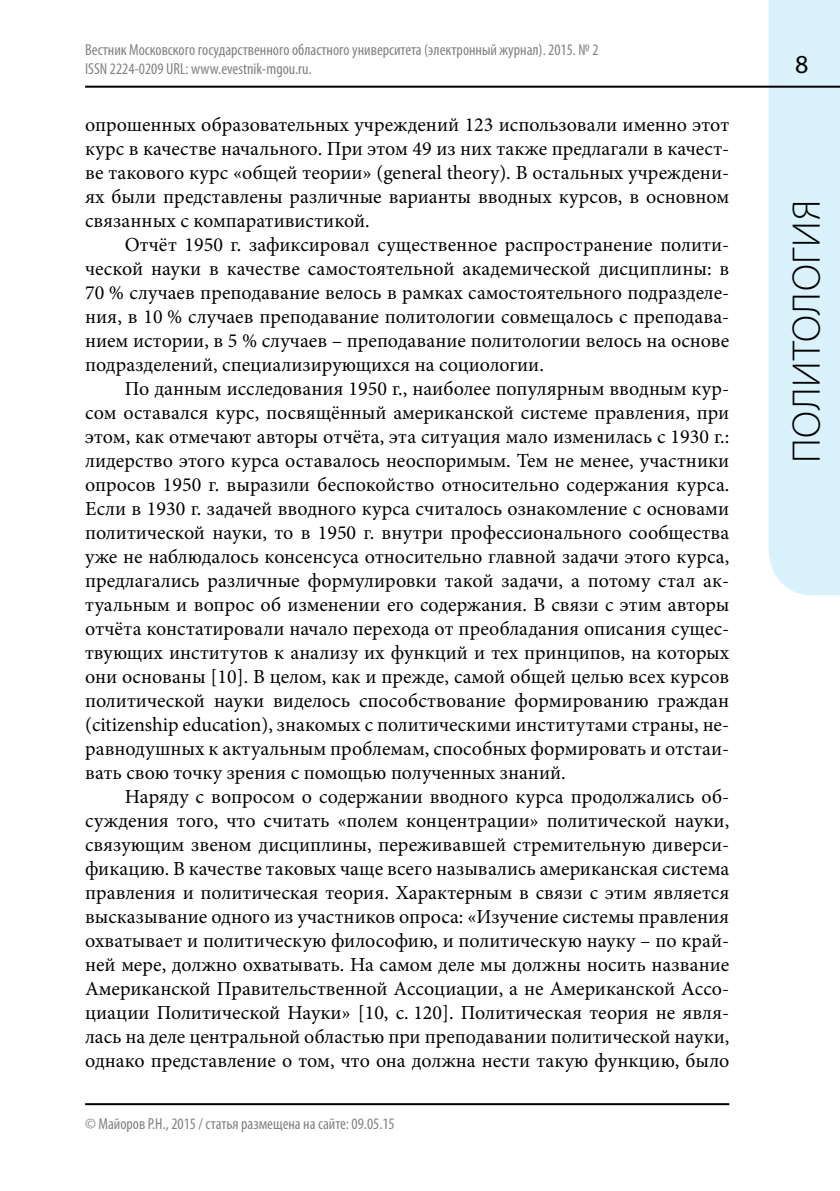
<style>
.page{position:relative;width:840px;height:1191px;background:#fff}
.page>*{position:absolute;margin:0;border:0;box-sizing:border-box;transform-origin:0 0}
.t1{font:300 40px "Myriad Pro";letter-spacing:.02em;color:#000}
.t2{font:20px/24px "Minion Pro";color:#000;text-align:justify}
.t3{font:condensed 16px/19.2px "Myriad Pro";color:#808284}
</style>
<div class="page">
<div style="left:768px;top:0;width:71px;height:595px;background:#daf2fc"></div>
<hr style="left:85px;top:86px;width:754px;height:2px;background:#000">
<hr style="left:85px;top:1103px;width:644px;height:2px;background:#000">
<svg style="left:795px;top:56px;width:12px;height:17px"></svg>
<p class="t3" style="left:85px;top:39px;width:514px">Вестник Московского государственного областного университета (электронный журнал). 2015. № 2<br>ISSN 2224-0209 URL: www.evestnik-mgou.ru.</p>
<p class="t2" style="left:85px;top:112px;width:645px">опрошенных образовательных учреждений 123 использовали именно этот курс в качестве начального. При этом 49 из них также предлагали в качест&shy;ве такового курс «общей теории» (general theory). В остальных учреждени&shy;ях были представлены различные варианты вводных курсов, в основном связанных с компаративистикой.</p>
<p class="t2" style="left:85px;top:232px;width:645px;text-indent:40px">Отчёт 1950 г. зафиксировал существенное распространение полити&shy;ческой науки в качестве самостоятельной академической дисциплины: в 70 % случаев преподавание велось в рамках самостоятельного подразделе&shy;ния, в 10 % случаев преподавание политологии совмещалось с преподава&shy;нием истории, в 5 % случаев – преподавание политологии велось на основе подразделений, специализирующихся на социологии.</p>
<p class="t2" style="left:85px;top:376px;width:645px;text-indent:40px">По данным исследования 1950 г., наиболее популярным вводным кур&shy;сом оставался курс, посвящённый американской системе правления, при этом, как отмечают авторы отчёта, эта ситуация мало изменилась с 1930 г.: лидерство этого курса оставалось неоспоримым. Тем не менее, участники опросов 1950 г. выразили беспокойство относительно содержания курса.<br>Если в 1930 г. задачей вводного курса считалось ознакомление с основами политической науки, то в 1950 г. внутри профессионального сообщества уже не наблюдалось консенсуса относительно главной задачи этого курса, предлагались различные формулировки такой задачи, а потому стал ак&shy;туальным и вопрос об изменении его содержания. В связи с этим авторы отчёта констатировали начало перехода от преобладания описания сущес&shy;твующих институтов к анализу их функций и тех принципов, на которых они основаны [10]. В целом, как и прежде, самой общей целью всех курсов политической науки виделось способствование формированию граждан (citizenship education), знакомых с политическими институтами страны, не&shy;равнодушных к актуальным проблемам, способных формировать и отстаи&shy;вать свою точку зрения с помощью полученных знаний.</p>
<p class="t2" style="left:85px;top:784px;width:645px;text-indent:40px">Наряду с вопросом о содержании вводного курса продолжались об&shy;суждения того, что считать «полем концентрации» политической науки, связующим звеном дисциплины, переживавшей стремительную диверси&shy;фикацию. В качестве таковых чаще всего назывались американская система правления и политическая теория. Характерным в связи с этим является высказывание одного из участников опроса: «Изучение системы правления охватывает и политическую философию, и политическую науку – по край&shy;ней мере, должно охватывать. На самом деле мы должны носить название Американской Правительственной Ассоциации, а не Американской Ассо&shy;циации Политической Науки» [10, с. 120]. Политическая теория не явля&shy;лась на деле центральной областью при преподавании политической науки, однако представление о том, что она должна нести такую функцию, было</p>
<p class="t3" style="left:85px;top:1114px;width:311px">© Майоров Р.Н., 2015 / статья размещена на сайте: 09.05.15</p>
<h1 class="t1" style="left:782px;top:463px;width:264px;rotate:-90deg">политология</h1>
</div>
